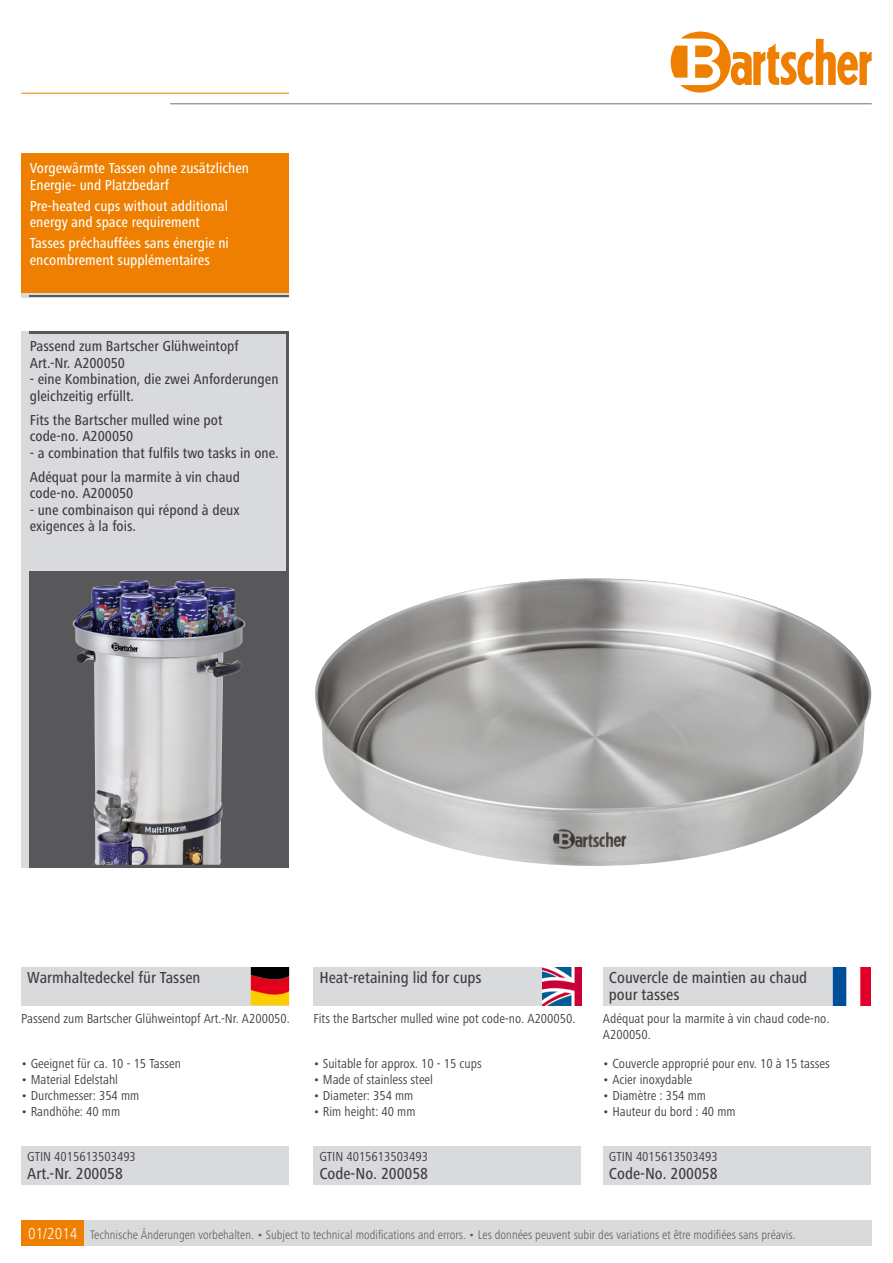
<style>
.page{position:relative;width:893px;height:1263px;background:#fff}
.page>*{position:absolute;margin:0;border:0;box-sizing:border-box;transform-origin:0 0}
.t1{font:500 condensed 16.5px/17.2px "Frutiger Next LTW1 G";color:#3e3d40}
.t2{font:500 condensed 15px/16.5px "Frutiger Next LTW1 G";color:#3e3d40}
.t3{font:500 condensed 15px/16.5px "Frutiger Next LTW1 G";color:#fff}
.t4{font:condensed 13.5px/16.2px "Frutiger Next LTW1 G";color:#3e3d40}
.t5{font:300 condensed 12.75px "Frutiger Next LTW1 G";color:#58585a}
.s1{font-size:16.5px;color:#fff}
</style>
<div class="page">
<div style="left:50px;top:1220px;width:822px;height:26px;background:#d9dadb"></div>
<hr style="left:21px;top:93px;width:268px;height:1px;background:#ee7f00">
<hr style="left:170px;top:103px;width:702px;height:1px;background:#707172">
<div style="left:21px;top:1220px;width:63px;height:26px;background:#ee7f00"></div>
<svg style="left:670px;top:31px;width:202px;height:62px"></svg>
<div style="left:21px;top:967px;width:268px;height:38px;background:#d9dadb"></div>
<div style="left:21px;top:1147px;width:268px;height:38px;background:#d9dadb"></div>
<div style="left:313px;top:967px;width:268px;height:38px;background:#d9dadb"></div>
<img style="left:543px;top:967px;width:38px;height:38px">
<div style="left:313px;top:1147px;width:268px;height:38px;background:#d9dadb"></div>
<div style="left:603px;top:967px;width:268px;height:38px;background:#d9dadb"></div>
<img style="left:833px;top:967px;width:38px;height:38px">
<div style="left:603px;top:1147px;width:268px;height:38px;background:#d9dadb"></div>
<img style="left:315px;top:578px;width:557px;height:288px">
<img style="left:251px;top:967px;width:38px;height:38px">
<div style="left:30px;top:332px;width:259px;height:536px;background:#58585a"></div>
<div style="left:21px;top:335px;width:265px;height:236px;background:#d9dadb"></div>
<img style="left:72px;top:580px;width:173px;height:285px">
<svg style="left:21px;top:292px;width:268px;height:6px"></svg>
<div style="left:21px;top:153px;width:268px;height:139px;background:#ee7f00"></div>
<hr style="left:30px;top:296px;width:259px;height:1px;background:#58585a">
<p class="t3" style="left:30px;top:160px;width:221px">Vorgewärmte Tassen ohne zusätzlichen<br>Energie- und Platzbedarf</p>
<p class="t3" style="left:30px;top:197px;width:200px">Pre-heated cups without additional energy and space requirement</p>
<p class="t3" style="left:30px;top:235px;width:201px">Tasses préchauffées sans énergie ni encombrement supplémentaires</p>
<p class="t2" style="left:30px;top:338px;width:210px">Passend zum Bartscher Glühweintopf<br>Art.-Nr. A200050</p>
<p class="t2" style="left:30px;top:371px;width:250px">- eine Kombination, die zwei Anforderungen gleichzeitig erfüllt.</p>
<p class="t2" style="left:30px;top:411px;width:194px">Fits the Bartscher mulled wine pot code-no. A200050</p>
<p class="t2" style="left:30px;top:440px;width:250px;line-height:24px">- a combination that fulfils two tasks in one.<br>Adéquat pour la marmite à vin chaud</p>
<p class="t2" style="left:30px;top:485px;width:105px">code-no. A200050</p>
<p class="t2" style="left:30px;top:501px;width:211px">- une combinaison qui répond à deux exigences à la fois.</p>
<p class="t1" style="left:27px;top:969px;width:175px">Warmhaltedeckel für Tassen</p>
<p class="t1" style="left:319px;top:969px;width:164px">Heat-retaining lid for cups</p>
<p class="t1" style="left:609px;top:969px;width:200px">Couvercle de maintien au chaud pour tasses</p>
<p class="t4" style="left:21px;top:1010px;width:270px">Passend zum Bartscher Glühweintopf Art.-Nr. A200050.</p>
<p class="t4" style="left:313px;top:1010px;width:264px">Fits the Bartscher mulled wine pot code-no. A200050.</p>
<p class="t4" style="left:603px;top:1010px;width:228px">Adéquat pour la marmite à vin chaud code-no.<br>A200050.</p>
<p class="t4" style="left:21px;top:1055px;width:161px">• Geeignet für ca. 10 - 15 Tassen</p>
<p class="t4" style="left:21px;top:1071px;width:98px">• Material Edelstahl</p>
<p class="t4" style="left:21px;top:1087px;width:120px">• Durchmesser: 354 mm</p>
<p class="t4" style="left:21px;top:1103px;width:100px">• Randhöhe: 40 mm</p>
<p class="t4" style="left:27px;top:1149px;width:110px">GTIN 4015613503493</p>
<p class="t1" style="left:27px;top:1164px;width:97px">Art.-Nr. 200058</p>
<p class="t4" style="left:313px;top:1055px;width:170px">• Suitable for approx. 10 - 15 cups</p>
<p class="t4" style="left:313px;top:1071px;width:121px">• Made of stainless steel</p>
<p class="t4" style="left:313px;top:1087px;width:102px">• Diameter: 354 mm</p>
<p class="t4" style="left:313px;top:1103px;width:104px">• Rim height: 40 mm</p>
<p class="t4" style="left:319px;top:1149px;width:110px">GTIN 4015613503493</p>
<p class="t1" style="left:319px;top:1164px;width:110px">Code-No. 200058</p>
<p class="t4" style="left:603px;top:1055px;width:228px">• Couvercle approprié pour env. 10 à 15 tasses</p>
<p class="t4" style="left:603px;top:1071px;width:91px">• Acier inoxydable</p>
<p class="t4" style="left:603px;top:1087px;width:104px">• Diamètre : 354 mm</p>
<p class="t4" style="left:603px;top:1103px;width:134px">• Hauteur du bord : 40 mm</p>
<p class="t4" style="left:609px;top:1149px;width:110px">GTIN 4015613503493</p>
<p class="t1" style="left:609px;top:1164px;width:110px">Code-No. 200058</p>
<p class="t5" style="left:28px;top:1227px;width:769px"><span class="s1">01/2014</span> Technische Änderungen vorbehalten. • Subject to technical modifications and errors. • Les données peuvent subir des variations et être modifiées sans préavis.</p>
</div>
